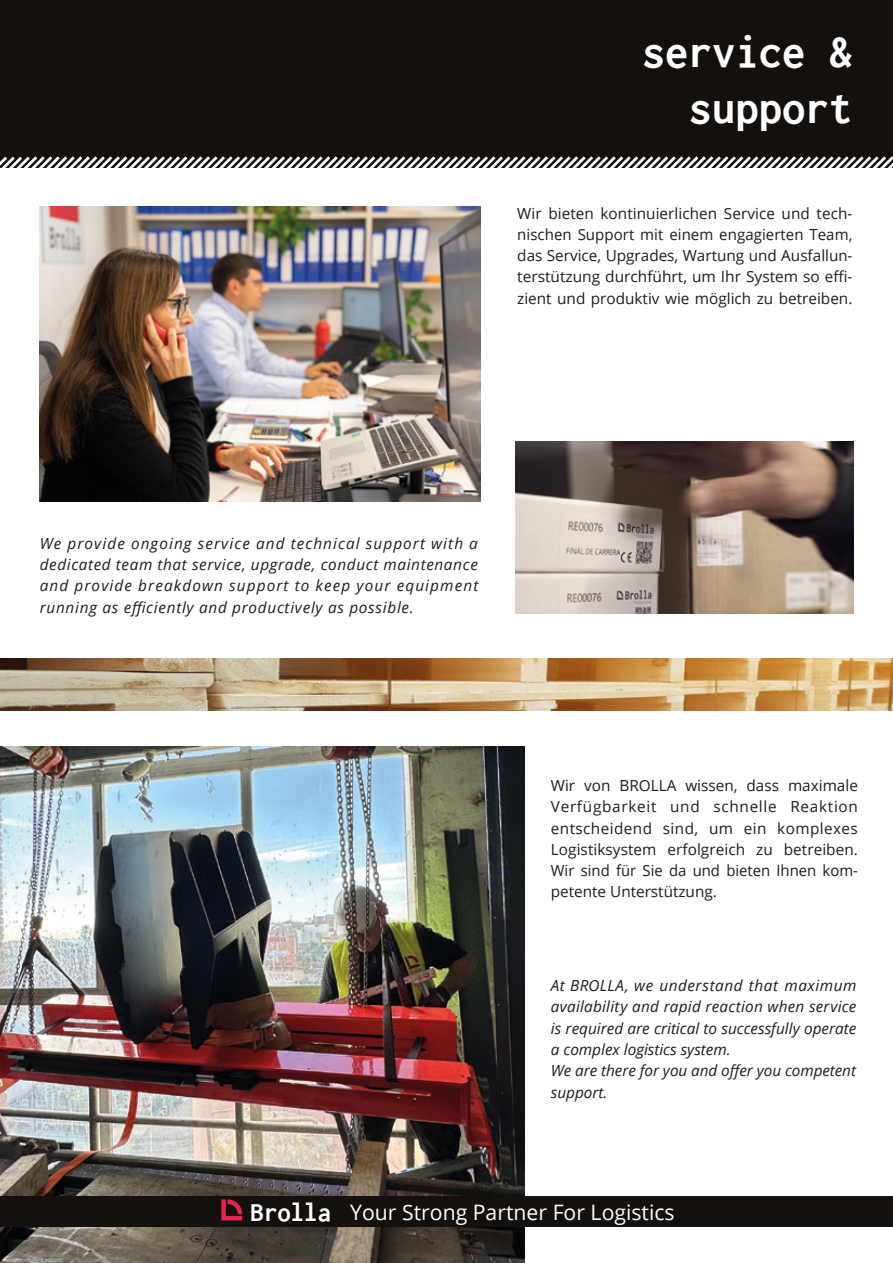
<style>
.page{position:relative;width:893px;height:1263px;background:#fff}
.page>*{position:absolute;margin:0;border:0;box-sizing:border-box;transform-origin:0 0}
.t1{font:700 46.8px/56.1px "Inconsolata";color:#fff;text-align:right}
.t2{font:21.3px "Open Sans";color:#fff}
.t3{font:15.3px/21.3px "Open Sans";color:#1d1d1b;text-align:justify}
.t4{font:italic 15.3px/21.3px "Open Sans";letter-spacing:.01em;color:#1d1d1b;text-align:justify}
.s1{font-family:"Inconsolata";font-weight:700;font-size:26.85px}
</style>
<div class="page">
<img style="left:0;top:747px;width:524px;height:516px">
<div style="left:0;top:0;width:893px;height:167px;background:#13100d"></div>
<div style="left:0;top:1196px;width:893px;height:31px;background:#13100d"></div>
<svg style="left:221px;top:1199px;width:21px;height:21px"></svg>
<svg style="left:0;top:156px;width:893px;height:12px"></svg>
<img style="left:0;top:658px;width:893px;height:52px">
<img style="left:39px;top:207px;width:442px;height:294px">
<img style="left:516px;top:441px;width:337px;height:173px">
<h1 class="t1" style="left:642px;top:27px;width:212px">service &amp; support</h1>
<p class="t3" style="left:517px;top:204px;width:337px">Wir bieten kontinuierlichen Service und tech&shy;nischen Support mit einem engagierten Team, das Service, Upgrades, Wartung und Ausfallun&shy;terstützung durchführt, um Ihr System so effi&shy;zient und produktiv wie möglich zu betreiben.</p>
<p class="t4" style="left:40px;top:534px;width:440px">We provide ongoing service and technical support with a dedicated team that service, upgrade, conduct maintenance and provide breakdown support to keep your equipment running as efficiently and productively as possible.</p>
<p class="t3" style="left:551px;top:776px;width:309px">Wir von BROLLA wissen, dass maximale Verfügbarkeit und schnelle Reaktion entscheidend sind, um ein komplexes Logistiksystem erfolgreich zu betreiben.<br>Wir sind für Sie da und bieten Ihnen kom&shy;petente Unterstützung.</p>
<p class="t4" style="left:551px;top:976px;width:307px;text-align:left">At BROLLA, we understand that maximum availability and rapid reaction when service is required are critical to successfully operate a complex logistics system.<br>We are there for you and offer you competent support.</p>
<h2 class="t2" style="left:251px;top:1204px;width:426px"><span class="s1">Brolla</span> Your Strong Partner For Logistics</h2>
</div>
